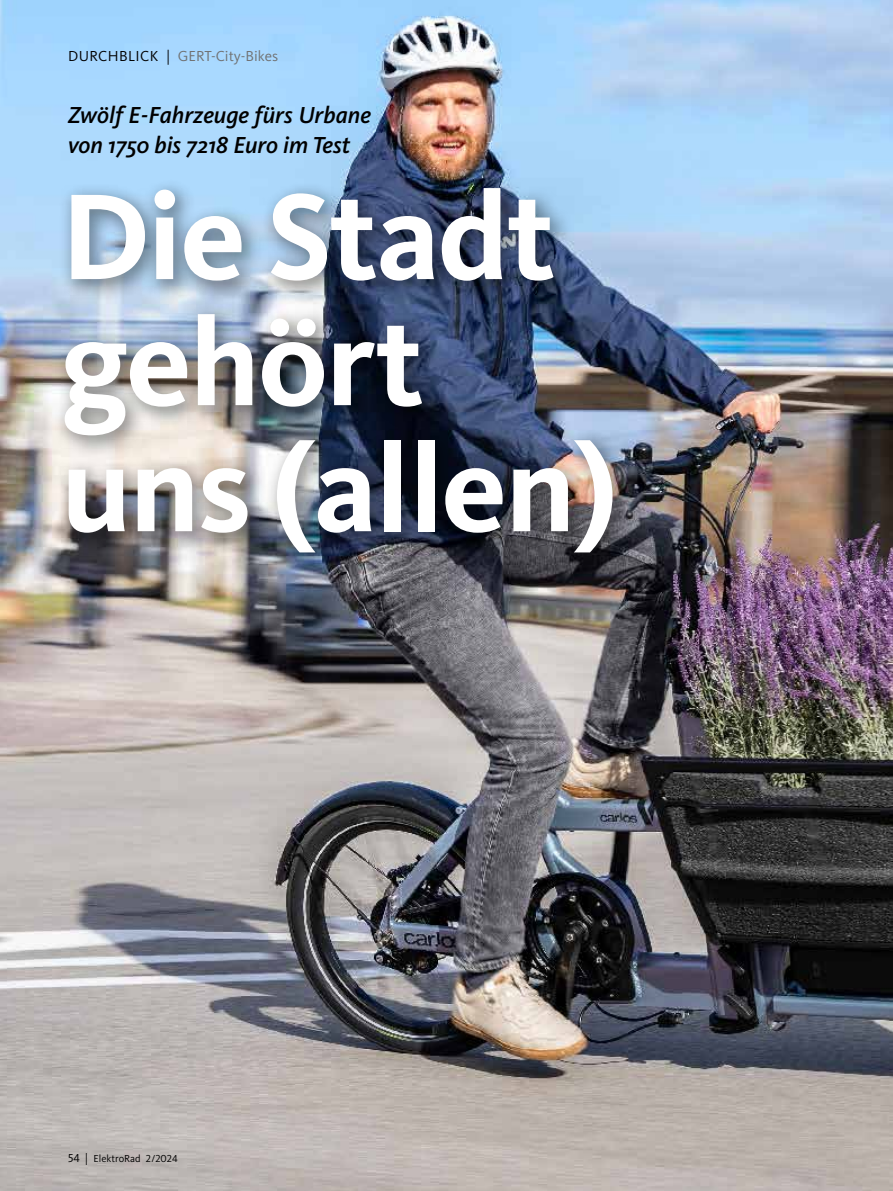
<style>
.page{position:relative;width:893px;height:1191px;background:#fff}
.page>*{position:absolute;margin:0;border:0;box-sizing:border-box;transform-origin:0 0}
.t1{font:700 126.45px/126px "Kievit OT";letter-spacing:-.015em;color:#fff}
.t2{font:italic 500 24px/30px "Kievit OT";letter-spacing:-.005em;color:#000}
.t3{font:15px "Kievit OT";color:#707172}
.t4{font:10.5px "Kievit OT";color:#000}
.s1{color:#000}
.s2{font-size:12px}
</style>
<div class="page">
<img style="left:0;top:0;width:893px;height:1191px">
<div style="left:52px;top:175px;width:584px;height:401px;background:#000;opacity:.4"></div>
<p class="t3" style="left:68px;top:47px;width:212px"><span class="s1">DURCHBLICK |</span> GERT-City-Bikes</p>
<p class="t2" style="left:68px;top:100px;width:305px">Zwölf E-Fahrzeuge fürs Urbane von 1750 bis 7218 Euro im Test</p>
<h1 class="t1" style="left:61px;top:173px;width:558px">Die Stadt gehört uns (allen)</h1>
<p class="t4" style="left:68px;top:1151px;width:111px"><span class="s2">54 |</span> ElektroRad 2/2024</p>
</div>
